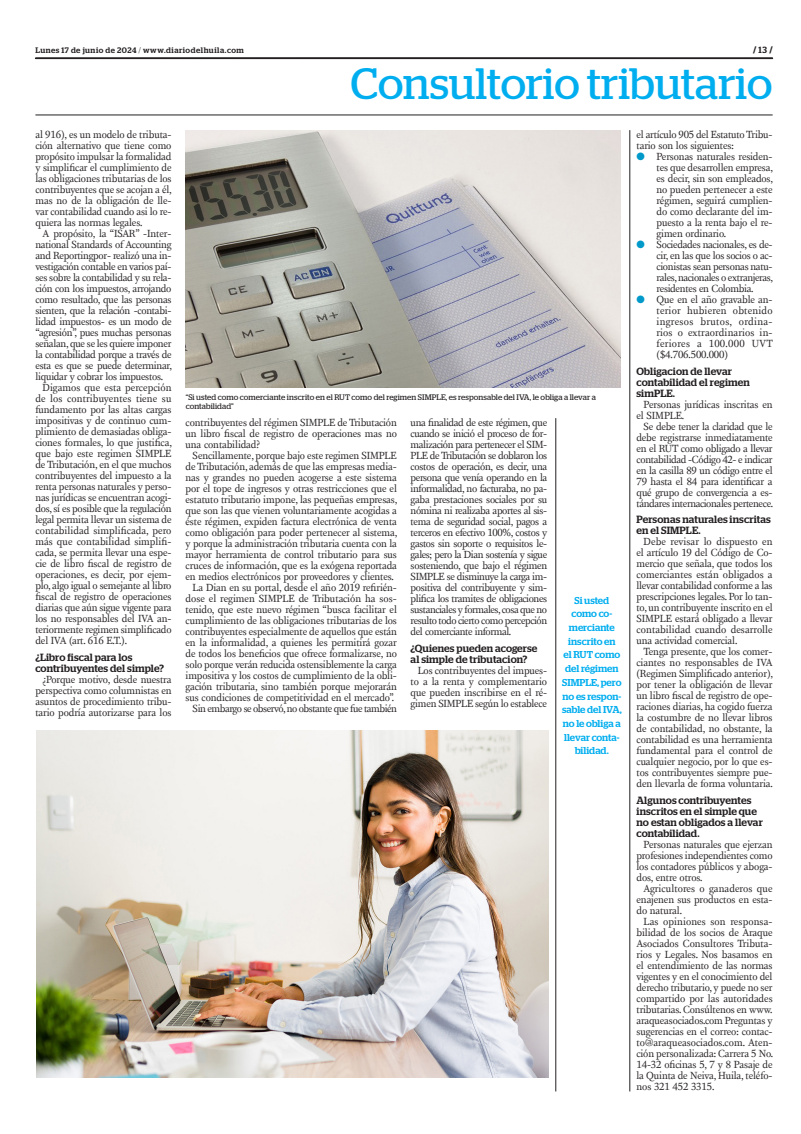
<style>
.page{position:relative;width:801px;height:1134px;background:#fff}
.page>*{position:absolute;margin:0;border:0;box-sizing:border-box;transform-origin:0 0}
.t1{font:43.9px "Stag";color:#00aeef}
.TEXTO{font:10.6px/11px "New Fournier BP";letter-spacing:-.02em;color:#231f20;text-align:justify}
.TEXTO-2{font:10.6px "New Fournier BP";letter-spacing:-.04em;color:#231f20}
.INTERTITULO{font:500 10.5px/11px "Stag";letter-spacing:.01em;color:#231f20}
.DESTACADO_AZUL{font:500 10px/13.7px "Stag";letter-spacing:-.005em;color:#00aeef;text-align:center}
.t2{font:700 9px "Stag";color:#231f20}
.PIE_DE_FOTO{font:8px/9px "Stag";letter-spacing:.005em;color:#231f20}
.t3{font:500 8px "Stag";letter-spacing:.06em;color:#231f20}
.s1{font-weight:300}
.s2{font-weight:500}
.s3{color:#0099c9}
</style>
<div class="page">
<svg style="left:35px;top:58px;width:738px;height:1px"></svg>
<hr style="left:35px;top:115px;width:737px;height:1px;background:#231f20">
<img style="left:186px;top:130px;width:435px;height:258px">
<img style="left:37px;top:730px;width:512px;height:347px">
<hr style="left:555px;top:418px;width:1px;height:673px;background:#231f20">
<hr style="left:629px;top:130px;width:1px;height:961px;background:#231f20">
<p class="t3" style="left:35px;top:45px;width:210px">Lunes 17 de junio de 2024 <span class="s1">/</span> www.diariodelhuila.com</p>
<p class="t2" style="left:753px;top:45px;width:21px">/ <span class="s2">13</span> /</p>
<p class="t1" style="left:350px;top:59px;width:423px">Consultorio tributario</p>
<p class="TEXTO" style="left:35px;top:129px;width:138px">al 916), es un modelo de tributa&shy;ción alternativo que tiene como propósito impulsar la formalidad y simplificar el cumplimiento de las obligaciones tributarias de los contribuyentes que se acojan a él, mas no de la obligación de lle&shy;var contabilidad cuando asi lo re&shy;quiera las normas legales.</p>
<p class="TEXTO" style="left:35px;top:228px;width:138px;text-indent:7px">A propósito, la “ISAR” -Inter&shy;national Standards of Accounting and Reportingpor- realizó una in&shy;vestigación contable en varios paí&shy;ses sobre la contabilidad y su rela&shy;ción con los impuestos, arrojando como resultado, que las personas sienten, que la relación -contabi&shy;lidad impuestos- es un modo de “agresión”, pues muchas personas señalan, que se les quiere imponer la contabilidad porque a través de esta es que se puede determinar, liquidar y cobrar los impuestos.</p>
<p class="TEXTO" style="left:35px;top:382px;width:138px;text-indent:7px">Digamos que esta percepción de los contribuyentes tiene su fundamento por las altas cargas impositivas y de continuo cum&shy;plimiento de demasiadas obliga&shy;ciones formales, lo que justifica, que bajo este regimen SIMPLE de Tributación, en el que muchos contribuyentes del impuesto a la renta personas naturales y perso&shy;nas jurídicas se encuentran acogi&shy;dos, sí es posible que la regulación legal permita llevar un sistema de contabilidad simplificada, pero más que contabilidad simplifi&shy;cada, se permita llevar una espe&shy;cie de libro fiscal de registro de operaciones, es decir, por ejem&shy;plo, algo igual o semejante al libro fiscal de registro de operaciones diarias que aún sigue vigente para los no responsables del IVA an&shy;teriormente regimen simplificado del IVA (art. 616 E.T.).</p>
<p class="INTERTITULO" style="left:35px;top:651px;width:130px">¿Libro fiscal para los contribuyentes del simple?</p>
<p class="TEXTO" style="left:35px;top:674px;width:138px;text-indent:7px">¿Porque motivo, desde nuestra perspectiva como columnistas en asuntos de procedimiento tribu&shy;tario podría autorizarse para los</p>
<p class="PIE_DE_FOTO" style="left:186px;top:392px;width:412px">“Si usted como comerciante inscrito en el RUT como del regimen SIMPLE, es responsable del IVA, le obliga a llevar a contabilidad”</p>
<p class="TEXTO" style="left:186px;top:417px;width:213px">contribuyentes del régimen SIMPLE de Tributación un libro fiscal de registro de operaciones mas no una contabilidad?</p>
<p class="TEXTO" style="left:186px;top:450px;width:213px;text-indent:7px">Sencillamente, porque bajo este regimen SIMPLE de Tributación, además de que las empresas media&shy;nas y grandes no pueden acogerse a este sistema por el tope de ingresos y otras restricciones que el estatuto tributario impone, las pequeñas empresas, que son las que vienen voluntariamente acogidas a éste régimen, expiden factura electrónica de venta como obligación para poder pertenecer al sistema, y porque la administración tributaria cuenta con la mayor herramienta de control tributario para sus cruces de información, que es la exógena reportada en medios electrónicos por proveedores y clientes.</p>
<p class="TEXTO" style="left:186px;top:582px;width:213px;text-indent:7px">La Dian en su portal, desde el año 2019 refirién&shy;dose el regimen SIMPLE de Tributación ha sos&shy;tenido, que este nuevo régimen “busca facilitar el cumplimiento de las obligaciones tributarias de los contribuyentes especialmente de aquellos que están en la informalidad, a quienes les permitirá gozar de todos los beneficios que ofrece formalizarse, no solo porque verán reducida ostensiblemente la carga impositiva y los costos de cumplimiento de la obli&shy;gación tributaria, sino también porque mejorarán sus condiciones de competitividad en el mercado”.</p>
<p class="TEXTO-2" style="left:193px;top:702px;width:206px">Sin embargo se observó, no obstante que fue también</p>
<p class="TEXTO" style="left:411px;top:417px;width:138px">una finalidad de este régimen, que cuando se inició el proceso de for&shy;malización para pertenecer el SIM-PLE de Tributación se doblaron los costos de operación, es decir, una persona que venía operando en la informalidad, no facturaba, no pa&shy;gaba prestaciones sociales por su nómina ni realizaba aportes al sis&shy;tema de seguridad social, pagos a terceros en efectivo 100%, costos y gastos sin soporte o requisitos le&shy;gales; pero la Dian sostenía y sigue sosteniendo, que bajo el régimen SIMPLE se disminuye la carga im&shy;positiva del contribuyente y sim&shy;plifica los tramites de obligaciones sustanciales y formales, cosa que no resulto todo cierto como percepción del comerciante informal.</p>
<p class="INTERTITULO" style="left:411px;top:642px;width:128px">¿Quienes pueden acogerse al simple de tributacion?</p>
<p class="TEXTO" style="left:411px;top:665px;width:138px;text-indent:7px">Los contribuyentes del impues&shy;to a la renta y complementario que pueden inscribirse en el ré&shy;gimen SIMPLE según lo establece</p>
<p class="DESTACADO_AZUL" style="left:562px;top:593px;width:61px">Si usted como co&shy;merciante inscrito en<br>el RUT como del régimen<br>SIMPLE, pero no es respon&shy;sable del IVA, no le obliga a llevar conta&shy;bilidad.</p>
<p class="TEXTO" style="left:636px;top:129px;width:138px">el artículo 905 del Estatuto Tribu&shy;tario son los siguientes:</p>
<p class="TEXTO" style="left:656px;top:151px;width:118px;text-indent:-20px"><span class="s3">●</span> Personas naturales residen&shy;tes que desarrollen empresa, es decir, sin son empleados, no pueden pertenecer a este régimen, seguirá cumplien&shy;do como declarante del im&shy;puesto a la renta bajo el re&shy;gimen ordinario.</p>
<p class="TEXTO" style="left:656px;top:239px;width:118px;text-indent:-20px"><span class="s3">●</span> Sociedades nacionales, es de&shy;cir, en las que los socios o ac&shy;cionistas sean personas natu&shy;rales, nacionales o extranjeras, residentes en Colombia.</p>
<p class="TEXTO" style="left:656px;top:294px;width:118px;text-indent:-20px"><span class="s3">●</span> Que en el año gravable an&shy;terior hubieren obtenido ingresos brutos, ordina&shy;rios o extraordinarios in&shy;feriores a 100.000 UVT ($4.706.500.000)</p>
<p class="INTERTITULO" style="left:636px;top:365px;width:115px">Obligacion de llevar contabilidad el regimen simPLE.</p>
<p class="TEXTO" style="left:636px;top:399px;width:138px;text-indent:7px">Personas jurídicas inscritas en el SIMPLE.</p>
<p class="TEXTO" style="left:636px;top:421px;width:138px;text-indent:7px">Se debe tener la claridad que le debe registrarse inmediatamente en el RUT como obligado a llevar contabilidad -Código 42- e indicar en la casilla 89 un código entre el 79 hasta el 84 para identificar a qué grupo de convergencia a es&shy;tándares internacionales pertenece.</p>
<p class="INTERTITULO" style="left:636px;top:514px;width:136px">Personas naturales inscritas en el SIMPLE.</p>
<p class="TEXTO" style="left:636px;top:536px;width:138px;text-indent:7px">Debe revisar lo dispuesto en el artículo 19 del Código de Co&shy;mercio que señala, que todos los comerciantes están obligados a llevar contabilidad conforme a las prescripciones legales. Por lo tan&shy;to, un contribuyente inscrito en el SIMPLE estará obligado a llevar contabilidad cuando desarrolle una actividad comercial.</p>
<p class="TEXTO" style="left:636px;top:646px;width:138px;text-indent:7px">Tenga presente, que los comer&shy;ciantes no responsables de IVA (Regimen Simplificado anterior), por tener la obligación de llevar un libro fiscal de registro de ope&shy;raciones diarias, ha cogido fuerza la costumbre de no llevar libros de contabilidad, no obstante, la contabilidad es una herramienta fundamental para el control de cualquier negocio, por lo que es&shy;tos contribuyentes siempre pue&shy;den llevarla de forma voluntaria.</p>
<p class="INTERTITULO" style="left:636px;top:795px;width:128px">Algunos contribuyentes inscritos en el simple que no estan obligados a llevar contabilidad.</p>
<p class="TEXTO" style="left:636px;top:839px;width:138px;text-indent:7px">Personas naturales que ejerzan profesiones independientes como los contadores públicos y aboga&shy;dos, entre otros.</p>
<p class="TEXTO" style="left:636px;top:883px;width:138px;text-indent:7px">Agricultores o ganaderos que enajenen sus productos en esta&shy;do natural.</p>
<p class="TEXTO" style="left:636px;top:916px;width:138px;text-indent:7px">Las opiniones son responsa&shy;bilidad de los socios de Araque Asociados Consultores Tributa&shy;rios y Legales. Nos basamos en el entendimiento de las normas vigentes y en el conocimiento del derecho tributario, y puede no ser compartido por las autoridades tributarias. Consúltenos en www. araqueasociados.com Preguntas y sugerencias en el correo: contac&shy;to@araqueasociados.com. Aten&shy;ción personalizada: Carrera 5 No.<br>14-32 oficinas 5, 7 y 8 Pasaje de la Quinta de Neiva, Huila, teléfo&shy;nos 321 452 3315.</p>
</div>
